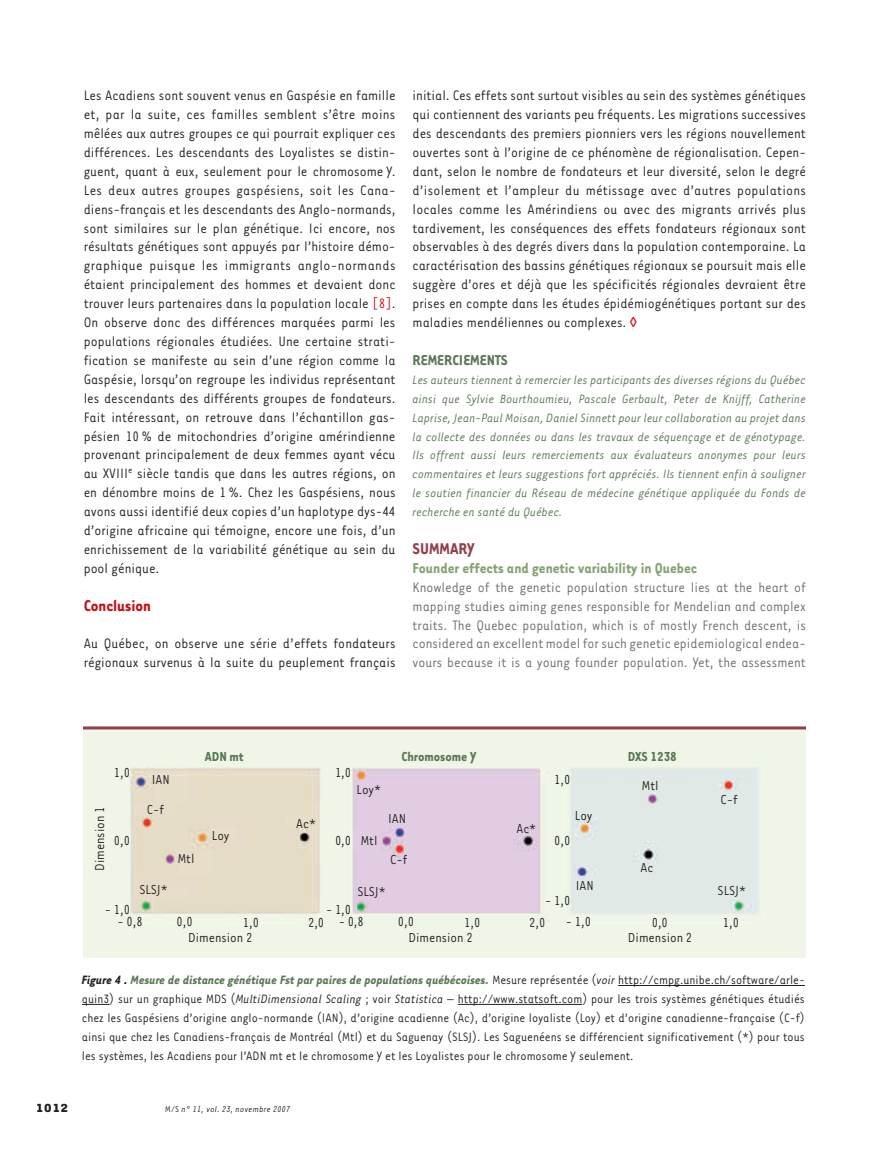
<style>
.page{position:relative;width:889px;height:1151px;background:#fff}
.page>*{position:absolute;margin:0;border:0;box-sizing:border-box;transform-origin:0 0}
.t1{font:700 18px "Tarzana Narrow";color:#c4121a}
.t2{font:700 18px "Tarzana Narrow";color:#913f4b}
.t3{font:700 16.5px "Tarzana Narrow";color:#86a375}
.t4{font:700 16.5px "Tarzana Narrow";color:#5a7755}
.t5{font:15.75px/18.9px "Tarzana Narrow";color:#231f20;text-align:justify}
.t6{font:15.75px/18.9px "Tarzana Narrow";color:#6c6d70;text-align:justify}
.t7{font:15px/30px "Tarzana Narrow";color:#231f20;text-align:center}
.t8{font:700 15px "Tarzana Narrow";color:#5a7755}
.t9{font:13.95px/18.9px "Tarzana Narrow";color:#231f20;text-align:justify}
.t10{font:italic 13.95px/18.9px "Tarzana Narrow";color:#5a7755;text-align:justify}
.t11{font:700 13.5px "Tarzana Wide";color:#231f20}
.t12{font:italic 9.75px "Tarzana Narrow";letter-spacing:.025em;color:#231f20}
.s1{color:#c4121a}
.s2{font-weight:700;font-style:italic}
.s3{font-weight:700;font-style:italic;color:#5a7755}
.s4{font-style:italic}
.s5{font-style:normal}
</style>
<div class="page">
<hr style="left:618px;top:985px;width:187px;height:1px;background:#231f20">
<svg style="left:82px;top:1004px;width:27px;height:1px"></svg>
<hr style="left:458px;top:1004px;width:124px;height:1px;background:#231f20">
<div style="left:83px;top:727px;width:718px;height:230px;background:#eff6e8"></div>
<img style="left:129px;top:767px;width:629px;height:148px">
<hr style="left:83px;top:726px;width:723px;height:3px;background:#913f4b">
<p class="t5" style="left:84px;top:88px;width:313px">Les Acadiens sont souvent venus en Gaspésie en famille et, par la suite, ces familles semblent s’être moins mêlées aux autres groupes ce qui pourrait expliquer ces différences. Les descendants des Loyalistes se distin&shy;guent, quant à eux, seulement pour le chromosome Y.<br>Les deux autres groupes gaspésiens, soit les Cana&shy;diens-français et les descendants des Anglo-normands, sont similaires sur le plan génétique. Ici encore, nos résultats génétiques sont appuyés par l’histoire démo&shy;graphique puisque les immigrants anglo-normands étaient principalement des hommes et devaient donc trouver leurs partenaires dans la population locale <span class="s1">[8]</span>.<br>On observe donc des différences marquées parmi les populations régionales étudiées. Une certaine strati&shy;fication se manifeste au sein d’une région comme la Gaspésie, lorsqu’on regroupe les individus représentant les descendants des différents groupes de fondateurs.<br>Fait intéressant, on retrouve dans l’échantillon gas&shy;pésien 10 % de mitochondries d’origine amérindienne provenant principalement de deux femmes ayant vécu au XVIII<sup>e</sup> siècle tandis que dans les autres régions, on en dénombre moins de 1 %. Chez les Gaspésiens, nous avons aussi identifié deux copies d’un haplotype dys-44 d’origine africaine qui témoigne, encore une fois, d’un enrichissement de la variabilité génétique au sein du pool génique.</p>
<p class="t1" style="left:84px;top:599px;width:69px">Conclusion</p>
<p class="t5" style="left:84px;top:636px;width:313px">Au Québec, on observe une série d’effets fondateurs régionaux survenus à la suite du peuplement français</p>
<p class="t5" style="left:413px;top:88px;width:395px">initial. Ces effets sont surtout visibles au sein des systèmes génétiques qui contiennent des variants peu fréquents. Les migrations successives des descendants des premiers pionniers vers les régions nouvellement ouvertes sont à l’origine de ce phénomène de régionalisation. Cepen&shy;dant, selon le nombre de fondateurs et leur diversité, selon le degré d’isolement et l’ampleur du métissage avec d’autres populations locales comme les Amérindiens ou avec des migrants arrivés plus tardivement, les conséquences des effets fondateurs régionaux sont observables à des degrés divers dans la population contemporaine. La caractérisation des bassins génétiques régionaux se poursuit mais elle suggère d’ores et déjà que les spécificités régionales devraient être prises en compte dans les études épidémiogénétiques portant sur des maladies mendéliennes ou complexes.</p>
<p class="t4" style="left:413px;top:354px;width:97px">REMERCIEMENTS</p>
<p class="t10" style="left:413px;top:371px;width:395px">Les auteurs tiennent à remercier les participants des diverses régions du Québec ainsi que Sylvie Bourthoumieu, Pascale Gerbault, Peter de Knijff, Catherine Laprise, Jean-Paul Moisan, Daniel Sinnett pour leur collaboration au projet dans la collecte des données ou dans les travaux de séquençage et de génotypage.<br>Ils offrent aussi leurs remerciements aux évaluateurs anonymes pour leurs commentaires et leurs suggestions fort appréciés. Ils tiennent enfin à souligner le soutien financier du Réseau de médecine génétique appliquée du Fonds de recherche en santé du Québec.</p>
<p class="t2" style="left:413px;top:543px;width:64px">SUMMARY</p>
<p class="t3" style="left:413px;top:562px;width:286px">Founder effects and genetic variability in Quebec</p>
<p class="t6" style="left:413px;top:579px;width:395px">Knowledge of the genetic population structure lies at the heart of mapping studies aiming genes responsible for Mendelian and complex traits. The Quebec population, which is of mostly French descent, is considered an excellent model for such genetic epidemiological endea&shy;vours because it is a young founder population. Yet, the assessment</p>
<p class="t7" style="left:114px;top:758px;width:18px">1,0</p>
<p class="t7" style="left:86px;top:871px;width:66px;rotate:-90deg">Dimension 1</p>
<p class="t7" style="left:114px;top:827px;width:18px">0,0</p>
<p class="t7" style="left:147px;top:765px;width:24px">IAN<br>C-f</p>
<p class="t7" style="left:178px;top:845px;width:18px">Mtl</p>
<p class="t8" style="left:205px;top:751px;width:40px">ADN mt</p>
<p class="t8" style="left:401px;top:751px;width:77px">Chromosome Y</p>
<p class="t8" style="left:628px;top:751px;width:50px">DXS 1238</p>
<p class="t7" style="left:212px;top:822px;width:19px">Loy</p>
<p class="t7" style="left:296px;top:809px;width:21px">Ac*</p>
<p class="t7" style="left:335px;top:758px;width:18px">1,0</p>
<p class="t7" style="left:357px;top:775px;width:26px">Loy*</p>
<p class="t7" style="left:335px;top:827px;width:18px">0,0</p>
<p class="t7" style="left:361px;top:826px;width:18px">Mtl</p>
<p class="t7" style="left:388px;top:804px;width:20px">IAN</p>
<p class="t7" style="left:390px;top:846px;width:19px">C-f</p>
<p class="t7" style="left:516px;top:815px;width:21px">Ac*</p>
<p class="t7" style="left:554px;top:766px;width:18px">1,0</p>
<p class="t7" style="left:575px;top:801px;width:19px">Loy</p>
<p class="t7" style="left:554px;top:827px;width:18px">0,0</p>
<p class="t7" style="left:642px;top:772px;width:18px">Mtl</p>
<p class="t7" style="left:640px;top:854px;width:14px">Ac</p>
<p class="t7" style="left:720px;top:786px;width:19px">C-f</p>
<p class="t7" style="left:576px;top:872px;width:20px">IAN</p>
<p class="t7" style="left:139px;top:876px;width:30px">SLSJ*</p>
<p class="t7" style="left:717px;top:877px;width:30px">SLSJ*</p>
<p class="t7" style="left:357px;top:878px;width:30px">SLSJ*</p>
<p class="t7" style="left:545px;top:887px;width:27px">- 1,0</p>
<p class="t7" style="left:566px;top:908px;width:27px">- 1,0</p>
<p class="t7" style="left:652px;top:909px;width:18px">0,0</p>
<p class="t7" style="left:723px;top:909px;width:18px">1,0</p>
<p class="t7" style="left:105px;top:896px;width:27px">- 1,0</p>
<p class="t7" style="left:118px;top:908px;width:27px">- 0,8</p>
<p class="t7" style="left:177px;top:908px;width:18px">0,0</p>
<p class="t7" style="left:243px;top:909px;width:18px">1,0</p>
<p class="t7" style="left:308px;top:909px;width:18px">2,0</p>
<p class="t7" style="left:326px;top:896px;width:27px">- 1,0</p>
<p class="t7" style="left:339px;top:908px;width:27px">- 0,8</p>
<p class="t7" style="left:398px;top:908px;width:18px">0,0</p>
<p class="t7" style="left:464px;top:909px;width:18px">1,0</p>
<p class="t7" style="left:529px;top:909px;width:18px">2,0</p>
<p class="t7" style="left:188px;top:923px;width:66px">Dimension 2</p>
<p class="t7" style="left:408px;top:923px;width:66px">Dimension 2</p>
<p class="t7" style="left:628px;top:923px;width:66px">Dimension 2</p>
<p class="t9" style="left:82px;top:972px;width:724px"><span class="s2">Figure 4 .</span> <span class="s3">Mesure de distance génétique Fst par paires de populations québécoises.</span> Mesure représentée (<span class="s4">voir</span> http://cmpg.unibe.ch/software/arle&shy;quin3) sur un graphique MDS (<span class="s4">MultiDimensional Scaling</span> ; voir <span class="s4">Statistica</span> – http://www.statsoft.com) pour les trois systèmes génétiques étudiés chez les Gaspésiens d’origine anglo-normande (IAN), d’origine acadienne (Ac), d’origine loyaliste (Loy) et d’origine canadienne-française (C-f) ainsi que chez les Canadiens-français de Montréal (Mtl) et du Saguenay (SLSJ). Les Saguenéens se différencient significativement (*) pour tous les systèmes, les Acadiens pour l’ADN mt et le chromosome Y et les Loyalistes pour le chromosome Y seulement.</p>
<p class="t11" style="left:36px;top:1104px;width:34px">1012</p>
<p class="t12" style="left:165px;top:1105px;width:127px"><span class="s5">M/S</span> n° 11, vol. 23, novembre 2007</p>
</div>
